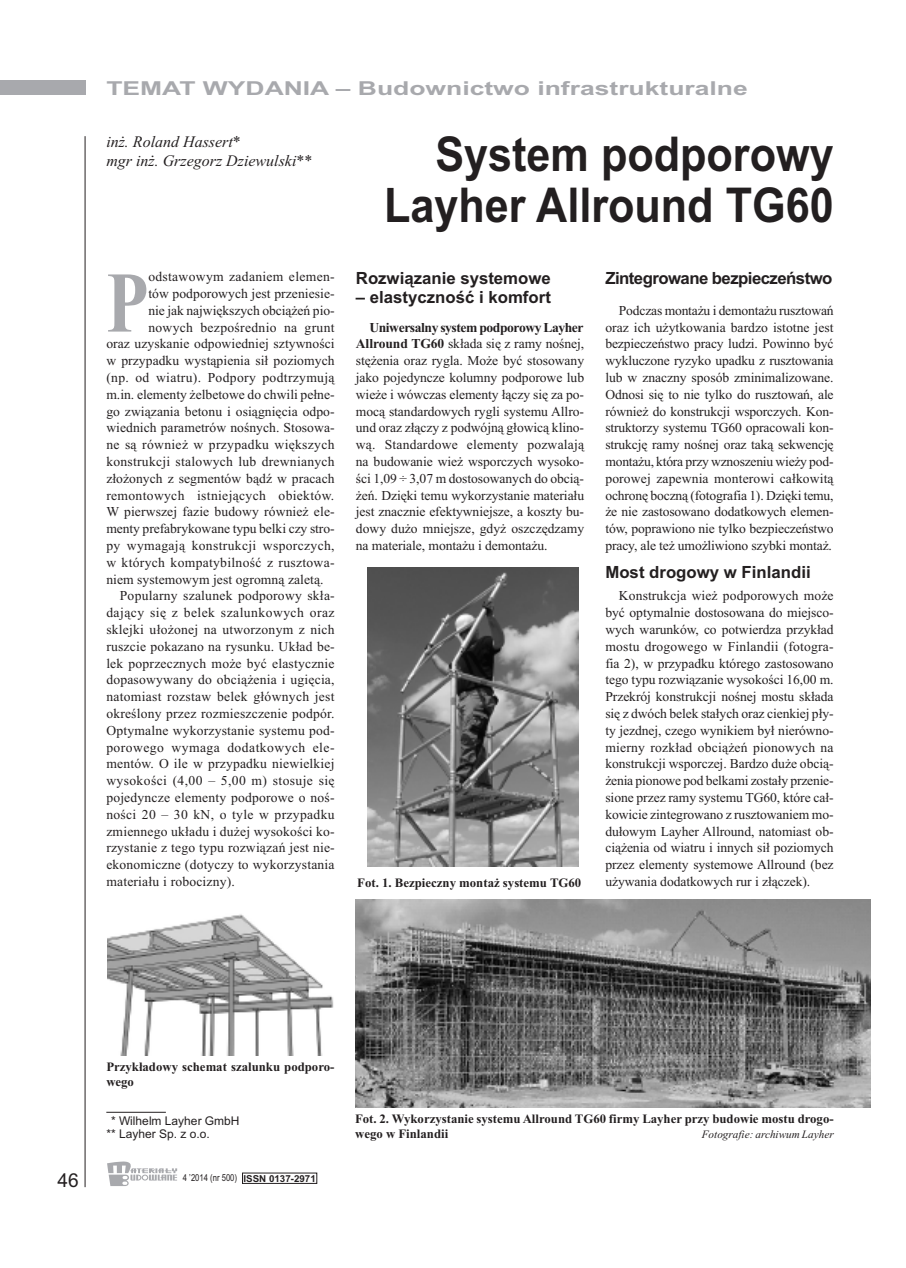
<style>
.page{position:relative;width:906px;height:1268px;background:#fff}
.page>*{position:absolute;margin:0;border:0;box-sizing:border-box;transform-origin:0 0}
.t1{font:700 86.25px "Times New Roman";color:#a8a9ad;scale:.8 1}
.t2{font:700 48px/51px "Arial";color:#231f20;text-align:right;scale:.9 1}
.t3{font:700 19.2px "Arial";color:#a8a9ad;scale:1.38 1}
.t4{font:19.2px "Arial";color:#231f20}
.t5{font:700 16.8px "Arial";color:#231f20}
.t6{font:700 16.8px "Arial";letter-spacing:-.035em;color:#231f20}
.t7{font:italic 16.05px/19.2px "Times New Roman";color:#231f20}
.t8{font:13.65px/16.8px "Times New Roman";letter-spacing:.015em;color:#231f20;text-align:justify}
.t9{font:13.65px "Times New Roman";letter-spacing:-.005em;color:#231f20}
.t10{font:13.65px "Times New Roman";letter-spacing:.035em;color:#231f20}
.t11{font:700 12.75px/14.4px "Times New Roman";color:#231f20}
.t12{font:12px/12.8px "Arial";color:#231f20}
.t13{font:italic 11.25px "Times New Roman";color:#231f20}
.t14{font:9.6px "Arial";color:#231f20;scale:.8 1}
.s1{font-weight:700}
.s2{color:#fff}
</style>
<div class="page">
<div style="left:0;top:81px;width:85px;height:14px;background:#a8a9ad"></div>
<hr style="left:85px;top:136px;width:1px;height:1050px;background:#231f20">
<svg style="left:107px;top:1161px;width:70px;height:24px"></svg>
<hr style="left:106px;top:1111px;width:60px;height:1px;background:#231f20">
<img style="left:108px;top:914px;width:226px;height:141px">
<img style="left:368px;top:567px;width:210px;height:299px">
<img style="left:355px;top:899px;width:515px;height:208px">
<h3 class="t3" style="left:106px;top:77px;width:466px">TEMAT WYDANIA – Budownictwo infrastrukturalne</h3>
<p class="t7" style="left:106px;top:132px;width:208px">inż. Roland Hassert*<br>mgr inż. Grzegorz Dziewulski**</p>
<h1 class="t1" style="left:106px;top:251px;width:54px">P</h1>
<p class="t8" style="left:148px;top:268px;width:188px">odstawowym zadaniem elemen-</p>
<p class="t8" style="left:148px;top:285px;width:188px">tów podporowych jest przeniesie-</p>
<p class="t9" style="left:148px;top:302px;width:188px">nie jak największych obciążeń pio-</p>
<p class="t8" style="left:148px;top:318px;width:188px">nowych bezpośrednio na grunt</p>
<p class="t8" style="left:106px;top:335px;width:230px">oraz uzyskanie odpowiedniej sztywności</p>
<p class="t8" style="left:106px;top:352px;width:230px">w przypadku wystąpienia sił poziomych</p>
<p class="t8" style="left:106px;top:369px;width:230px">(np. od wiatru). Podpory podtrzymują</p>
<p class="t8" style="left:106px;top:385px;width:230px">m.in. elementy żelbetowe do chwili pełne-</p>
<p class="t8" style="left:106px;top:402px;width:230px">go związania betonu i osiągnięcia odpo-</p>
<p class="t8" style="left:106px;top:419px;width:230px">wiednich parametrów nośnych. Stosowa-</p>
<p class="t8" style="left:106px;top:436px;width:230px">ne są również w przypadku większych</p>
<p class="t8" style="left:106px;top:453px;width:230px">konstrukcji stalowych lub drewnianych</p>
<p class="t8" style="left:106px;top:469px;width:230px">złożonych z segmentów bądź w pracach</p>
<p class="t8" style="left:106px;top:486px;width:229px">remontowych istniejących obiektów.</p>
<p class="t8" style="left:106px;top:503px;width:230px">W pierwszej fazie budowy również ele-</p>
<p class="t9" style="left:106px;top:520px;width:230px">menty prefabrykowane typu belki czy stro-</p>
<p class="t8" style="left:106px;top:536px;width:230px">py wymagają konstrukcji wsporczych,</p>
<p class="t8" style="left:106px;top:553px;width:230px">w których kompatybilność z rusztowa-</p>
<p class="t8" style="left:106px;top:570px;width:219px">niem systemowym jest ogromną zaletą.</p>
<p class="t8" style="left:120px;top:587px;width:216px">Popularny szalunek podporowy skła-</p>
<p class="t10" style="left:106px;top:604px;width:230px">dający się z belek szalunkowych oraz</p>
<p class="t8" style="left:106px;top:620px;width:230px">sklejki ułożonej na utworzonym z nich</p>
<p class="t8" style="left:106px;top:637px;width:230px">ruszcie pokazano na rysunku. Układ be-</p>
<p class="t8" style="left:106px;top:654px;width:230px">lek poprzecznych może być elastycznie</p>
<p class="t8" style="left:106px;top:671px;width:230px">dopasowywany do obciążenia i ugięcia,</p>
<p class="t8" style="left:106px;top:688px;width:230px">natomiast rozstaw belek głównych jest</p>
<p class="t8" style="left:106px;top:704px;width:230px">określony przez rozmieszczenie podpór.</p>
<p class="t8" style="left:106px;top:721px;width:230px">Optymalne wykorzystanie systemu pod-</p>
<p class="t10" style="left:106px;top:738px;width:230px">porowego wymaga dodatkowych ele-</p>
<p class="t8" style="left:106px;top:755px;width:230px">mentów. O ile w przypadku niewielkiej</p>
<p class="t8" style="left:106px;top:771px;width:230px">wysokości (4,00 – 5,00 m) stosuje się</p>
<p class="t8" style="left:106px;top:788px;width:230px">pojedyncze elementy podporowe o noś-</p>
<p class="t8" style="left:106px;top:805px;width:230px">ności 20 – 30 kN, o tyle w przypadku</p>
<p class="t8" style="left:106px;top:822px;width:230px">zmiennego układu i dużej wysokości ko-</p>
<p class="t8" style="left:106px;top:839px;width:230px">rzystanie z tego typu rozwiązań jest nie-</p>
<p class="t8" style="left:106px;top:855px;width:230px">ekonomiczne (dotyczy to wykorzystania</p>
<p class="t8" style="left:106px;top:872px;width:130px">materiału i robocizny).</p>
<h2 class="t2" style="left:384px;top:129px;width:501px">System podporowy<br>Layher Allround TG60</h2>
<p class="t5" style="left:356px;top:268px;width:196px">Rozwiązanie systemowe</p>
<p class="t5" style="left:356px;top:287px;width:196px">– elastyczność i komfort</p>
<p class="t8" style="left:356px;top:318px;width:230px;text-indent:14px"><span class="s1">Uniwersalny system podporowy Layher Allround TG60</span> składa się z ramy nośnej, stężenia oraz rygla. Może być stosowany jako pojedyncze kolumny podporowe lub wieże i wówczas elementy łączy się za po&shy;mocą standardowych rygli systemu Allro&shy;und oraz złączy z podwójną głowicą klino&shy;wą. Standardowe elementy pozwalają na budowanie wież wsporczych wysoko&shy;ści 1,09 ÷ 3,07 m dostosowanych do obcią&shy;żeń. Dzięki temu wykorzystanie materiału jest znacznie efektywniejsze, a koszty bu&shy;dowy dużo mniejsze, gdyż oszczędzamy na materiale, montażu i demontażu.</p>
<p class="t11" style="left:357px;top:875px;width:225px">Fot. 1. Bezpieczny montaż systemu TG60</p>
<p class="t6" style="left:605px;top:268px;width:229px">Zintegrowane bezpieczeństwo</p>
<p class="t8" style="left:605px;top:301px;width:230px;text-indent:14px">Podczas montażu i demontażu rusztowań oraz ich użytkowania bardzo istotne jest bezpieczeństwo pracy ludzi. Powinno być wykluczone ryzyko upadku z rusztowania lub w znaczny sposób zminimalizowane.<br>Odnosi się to nie tylko do rusztowań, ale również do konstrukcji wsporczych. Kon&shy;struktorzy systemu TG60 opracowali kon&shy;strukcję ramy nośnej oraz taką sekwencję montażu, która przy wznoszeniu wieży pod&shy;porowej zapewnia monterowi całkowitą ochronę boczną (fotografia 1). Dzięki temu, że nie zastosowano dodatkowych elemen&shy;tów, poprawiono nie tylko bezpieczeństwo pracy, ale też umożliwiono szybki montaż.</p>
<p class="t5" style="left:605px;top:562px;width:207px">Most drogowy w Finlandii</p>
<p class="t8" style="left:605px;top:587px;width:230px;text-indent:14px">Konstrukcja wież podporowych może być optymalnie dostosowana do miejsco&shy;wych warunków, co potwierdza przykład mostu drogowego w Finlandii (fotogra&shy;fia 2), w przypadku którego zastosowano tego typu rozwiązanie wysokości 16,00 m.<br>Przekrój konstrukcji nośnej mostu składa się z dwóch belek stałych oraz cienkiej pły&shy;ty jezdnej, czego wynikiem był nierówno&shy;mierny rozkład obciążeń pionowych na konstrukcji wsporczej. Bardzo duże obcią&shy;żenia pionowe pod belkami zostały przenie&shy;sione przez ramy systemu TG60, które cał&shy;kowicie zintegrowano z rusztowaniem mo&shy;dułowym Layher Allround, natomiast ob&shy;ciążenia od wiatru i innych sił poziomych przez elementy systemowe Allround (bez używania dodatkowych rur i złączek).</p>
<h3 class="t4" style="left:57px;top:1168px;width:23px">46</h3>
<p class="t11" style="left:106px;top:1059px;width:230px">Przykładowy schemat szalunku podporo&shy;wego</p>
<p class="t12" style="left:106px;top:1114px;width:135px"><span class="s2">*</span>* Wilhelm Layher GmbH ** Layher Sp. z o.o.</p>
<p class="t14" style="left:183px;top:1171px;width:168px">4 ’2014 (nr 500) <span class="s1">ISSN 0137-2971</span></p>
<p class="t11" style="left:355px;top:1111px;width:480px">Fot. 2. Wykorzystanie systemu Allround TG60 firmy Layher przy budowie mostu drogo&shy;wego w Finlandii</p>
<p class="t13" style="left:702px;top:1126px;width:133px">Fotografie: archiwum Layher</p>
</div>
